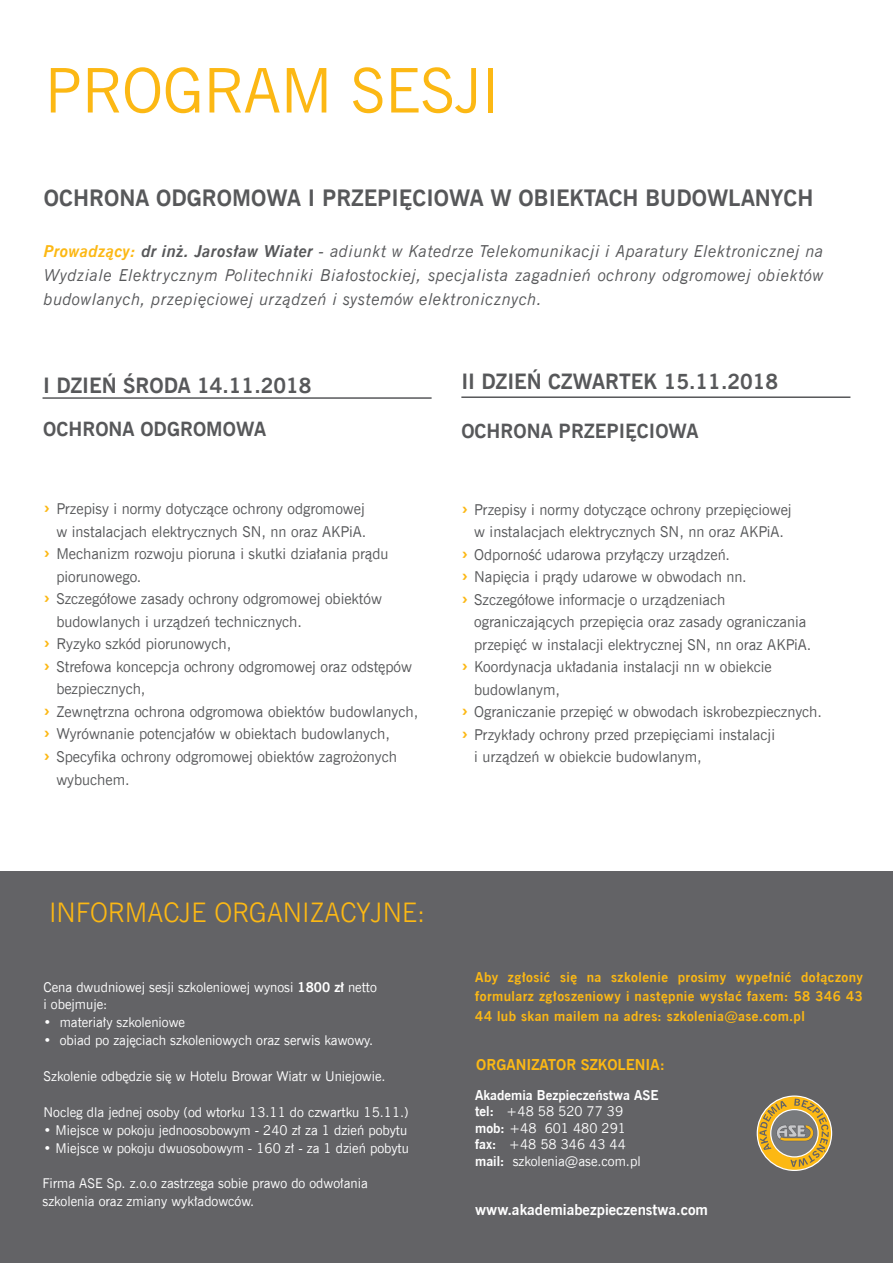
<style>
.page{position:relative;width:893px;height:1263px;background:#fff}
.page>*{position:absolute;margin:0;border:0;box-sizing:border-box;transform-origin:0 0}
.t1{font:61.5px "News Goth EU";color:#fcb814}
.t2{font:27px "News Goth Lt EU";color:#fcb814}
.Styl_akapitowy_3{font:700 22.5px "News Goth EU";color:#57585a}
.t3{font:700 21px "News Goth EU";color:#57585a}
.t4{font:700 19.5px "News Goth EU";color:#57585a}
.Styl_akapitowy_3-2{font:italic 16.5px/24px "News Goth EU";letter-spacing:.025em;color:#57585a;text-align:justify}
.t5{font:15px/22.5px "News Goth EU";color:#57585a}
.t6{font:700 15px "News Goth EU";color:#fff}
.t7{font:700 15px "News Goth EU";color:#fcb814}
.t8{font:13.5px "News Goth EU";color:#fff}
.t9{font:700 13.5px/19.5px "News Goth EU";letter-spacing:.035em;color:#fcb814}
.t10{font:700 13.5px "News Goth EU";color:#fff}
.s1{font-weight:700;color:#fcb814}
.s2{font-weight:700}
.s3{font-weight:700;font-size:19.5px;color:#fcb814}
</style>
<div class="page">
<div style="left:0;top:872px;width:893px;height:391px;background:#636366"></div>
<svg style="left:756px;top:1095px;width:77px;height:76px"></svg>
<hr style="left:43px;top:397px;width:389px;height:2px;background:#57585a">
<hr style="left:461px;top:396px;width:389px;height:2px;background:#57585a">
<p class="t1" style="left:45px;top:53px;width:456px">PROGRAM SESJI</p>
<p class="Styl_akapitowy_3" style="left:44px;top:183px;width:771px">OCHRONA ODGROMOWA I PRZEPIĘCIOWA W OBIEKTACH BUDOWLANYCH</p>
<p class="Styl_akapitowy_3-2" style="left:44px;top:239px;width:781px"><span class="s1">Prowadzący:</span> <span class="s2">dr inż. Jarosław Wiater</span> - adiunkt w Katedrze Telekomunikacji i Aparatury Elektronicznej na Wydziale Elektrycznym Politechniki Białostockiej, specjalista zagadnień ochrony odgromowej obiektów budowlanych, przepięciowej urządzeń i systemów elektronicznych.</p>
<p class="t3" style="left:43px;top:372px;width:270px">I DZIEŃ ŚRODA 14.11.2018</p>
<p class="t3" style="left:461px;top:368px;width:318px">II DZIEŃ CZWARTEK 15.11.2018</p>
<p class="t4" style="left:461px;top:419px;width:239px">OCHRONA PRZEPIĘCIOWA</p>
<p class="t4" style="left:43px;top:417px;width:224px">OCHRONA ODGROMOWA</p>
<p class="t5" style="left:44px;top:498px;width:324px;text-align:right"><span class="s3">›</span> Przepisy i normy dotyczące ochrony odgromowej w instalacjach elektrycznych SN, nn oraz AKPiA.</p>
<p class="t5" style="left:56px;top:543px;width:334px;text-indent:-13px"><span class="s3">›</span> Mechanizm rozwoju pioruna i skutki działania prądu piorunowego.</p>
<p class="t5" style="left:56px;top:588px;width:327px;text-indent:-13px"><span class="s3">›</span> Szczegółowe zasady ochrony odgromowej obiektów budowlanych i urządzeń technicznych.</p>
<p class="t5" style="left:44px;top:633px;width:189px"><span class="s3">›</span> Ryzyko szkód piorunowych,</p>
<p class="t5" style="left:56px;top:656px;width:357px;text-indent:-13px"><span class="s3">›</span> Strefowa koncepcja ochrony odgromowej oraz odstępów bezpiecznych,</p>
<p class="t5" style="left:44px;top:701px;width:376px"><span class="s3">›</span> Zewnętrzna ochrona odgromowa obiektów budowlanych,</p>
<p class="t5" style="left:44px;top:723px;width:348px"><span class="s3">›</span> Wyrównanie potencjałów w obiektach budowlanych,</p>
<p class="t5" style="left:56px;top:746px;width:342px;text-indent:-13px"><span class="s3">›</span> Specyfika ochrony odgromowej obiektów zagrożonych wybuchem.</p>
<p class="t5" style="left:461px;top:499px;width:332px;text-align:center"><span class="s3">›</span> Przepisy i normy dotyczące ochrony przepięciowej w instalacjach elektrycznych SN, nn oraz AKPiA.</p>
<p class="t5" style="left:461px;top:544px;width:270px"><span class="s3">›</span> Odporność udarowa przyłączy urządzeń.</p>
<p class="t5" style="left:461px;top:566px;width:287px"><span class="s3">›</span> Napięcia i prądy udarowe w obwodach nn.</p>
<p class="t5" style="left:474px;top:589px;width:339px;text-indent:-13px"><span class="s3">›</span> Szczegółowe informacje o urządzeniach ograniczających przepięcia oraz zasady ograniczania przepięć w instalacji elektrycznej SN, nn oraz AKPiA.</p>
<p class="t5" style="left:474px;top:656px;width:299px;text-indent:-13px"><span class="s3">›</span> Koordynacja układania instalacji nn w obiekcie budowlanym,</p>
<p class="t5" style="left:461px;top:701px;width:362px"><span class="s3">›</span> Ograniczanie przepięć w obwodach iskrobezpiecznych.</p>
<p class="t5" style="left:474px;top:724px;width:302px;text-indent:-13px"><span class="s3">›</span> Przykłady ochrony przed przepięciami instalacji i urządzeń w obiekcie budowlanym,</p>
<p class="t2" style="left:49px;top:896px;width:377px">INFORMACJE ORGANIZACYJNE:</p>
<p class="t8" style="left:44px;top:979px;width:335px">Cena dwudniowej sesji szkoleniowej wynosi <span class="s2">1800 zł</span> netto</p>
<p class="t8" style="left:44px;top:995px;width:65px">i obejmuje:</p>
<p class="t8" style="left:44px;top:1013px;width:143px">• materiały szkoleniowe</p>
<p class="t8" style="left:44px;top:1031px;width:331px">• obiad po zajęciach szkoleniowych oraz serwis kawowy.</p>
<p class="t8" style="left:44px;top:1067px;width:344px">Szkolenie odbędzie się w Hotelu Browar Wiatr w Uniejowie.</p>
<p class="t8" style="left:44px;top:1103px;width:367px">Nocleg dla jednej osoby (od wtorku 13.11 do czwartku 15.11.)</p>
<p class="t8" style="left:44px;top:1121px;width:365px">• Miejsce w pokoju jednoosobowym - 240 zł za 1 dzień pobytu</p>
<p class="t8" style="left:44px;top:1139px;width:367px">• Miejsce w pokoju dwuosobowym - 160 zł - za 1 dzień pobytu</p>
<p class="t8" style="left:43px;top:1175px;width:327px">Firma ASE Sp. z.o.o zastrzega sobie prawo do odwołania</p>
<p class="t8" style="left:43px;top:1193px;width:213px">szkolenia oraz zmiany wykładowców.</p>
<p class="t9" style="left:475px;top:968px;width:389px">Aby zgłosić się na szkolenie prosimy wypełnić dołączony</p>
<p class="t9" style="left:475px;top:987px;width:389px">formularz zgłoszeniowy i następnie wysłać faxem: 58 346 43<br>44 lub skan mailem na adres: szkolenia@ase.com.pl</p>
<p class="t7" style="left:476px;top:1055px;width:190px">ORGANIZATOR SZKOLENIA:</p>
<p class="t10" style="left:475px;top:1086px;width:185px">Akademia Bezpieczeństwa ASE</p>
<p class="t8" style="left:475px;top:1103px;width:150px"><span class="s2">tel:</span> +48 58 520 77 39</p>
<p class="t8" style="left:475px;top:1119px;width:152px"><span class="s2">mob:</span> +48 601 480 291</p>
<p class="t8" style="left:475px;top:1136px;width:152px"><span class="s2">fax:</span> +48 58 346 43 44</p>
<p class="t8" style="left:475px;top:1152px;width:167px"><span class="s2">mail:</span> szkolenia@ase.com.pl</p>
<p class="t6" style="left:475px;top:1200px;width:234px">www.akademiabezpieczenstwa.com</p>
</div>
